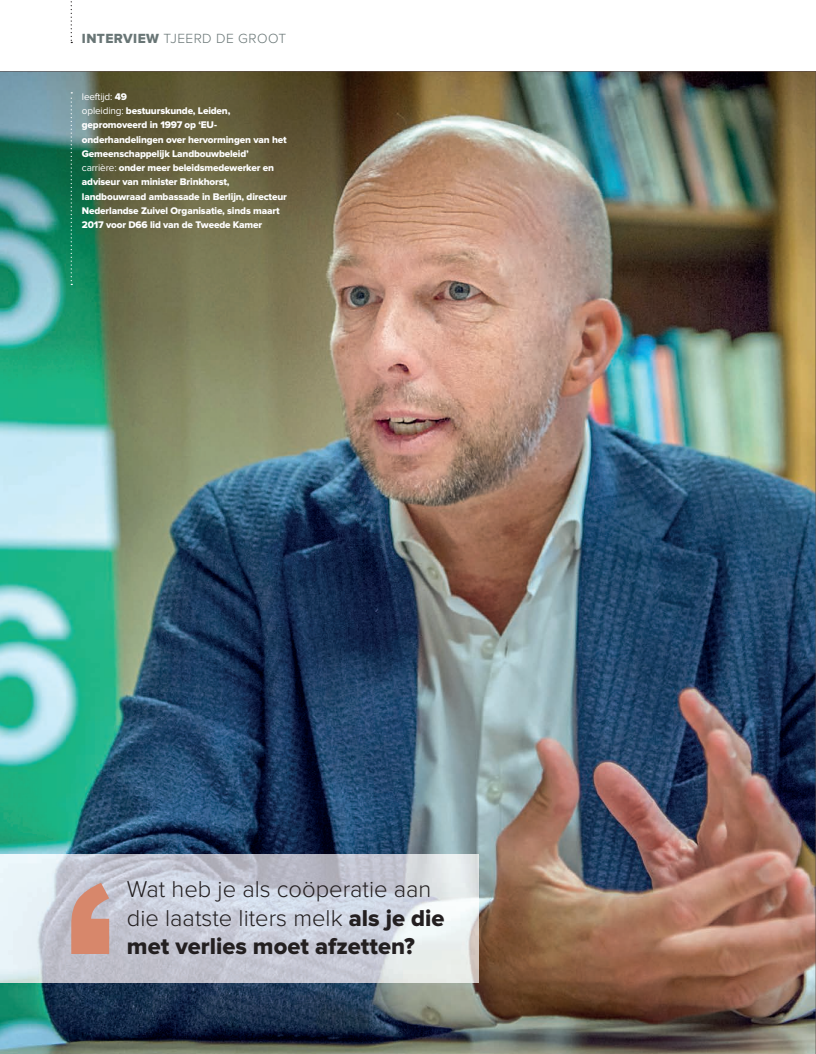
<style>
.page{position:relative;width:816px;height:1054px;background:#fff}
.page>*{position:absolute;margin:0;border:0;box-sizing:border-box;transform-origin:0 0}
.t1{font:300 23.75px/28.5px "Proxima Nova";color:#231f20}
.t2{font:23.75px "Proxima Nova Extrabld";color:#231f20}
.t3{font:300 13.75px "Proxima Nova";letter-spacing:.03em;color:#687575}
.t4{font:10px/14.2px "Proxima Nova Extrabld";letter-spacing:-.015em;color:#fff}
.t5{font:10px "Proxima Nova";letter-spacing:-.015em;color:#fff}
.s1{font-family:"Proxima Nova Extrabld";font-weight:400}
.s2{font-family:"Proxima Nova Extrabld"}
.s3{font-family:"Proxima Nova"}
</style>
<div class="page">
<img style="left:0;top:71px;width:815px;height:982px">
<img style="left:0;top:854px;width:479px;height:128px">
<svg style="left:71px;top:882px;width:38px;height:71px;background:#d19684"></svg>
<svg style="left:71px;top:92px;width:1px;height:193px"></svg>
<svg style="left:71px;top:1px;width:1px;height:42px"></svg>
<h2 class="t3" style="left:82px;top:31px;width:206px"><span class="s1">INTERVIEW</span> TJEERD DE GROOT</h2>
<p class="t5" style="left:82px;top:91px;width:47px">leeftijd: <span class="s2">49</span></p>
<p class="t4" style="left:82px;top:104px;width:206px"><span class="s3">opleiding:</span> bestuurskunde, Leid en, gepromoveerd in 1997 op ‘EU&shy;onderhandelingen over hervormingen van het Gemeenschappelijk Landbouwbeleid’<br><span class="s3">carrière:</span> onder meer beleidsmedewerker en adviseur van minister Brink horst, landbouwraad ambassade in Berlijn, directeur Nederlandse Zuivel Organisatie, sinds maart 2017 voor D66 lid van de Tweede Kam er</p>
<h1 class="t1" style="left:127px;top:874px;width:319px">Wat heb je als coöperatie aan die laatste liters melk <span class="s1">als je die</span></h1>
<h1 class="t2" style="left:127px;top:932px;width:289px">met verlies moet afzetten?</h1>
</div>
